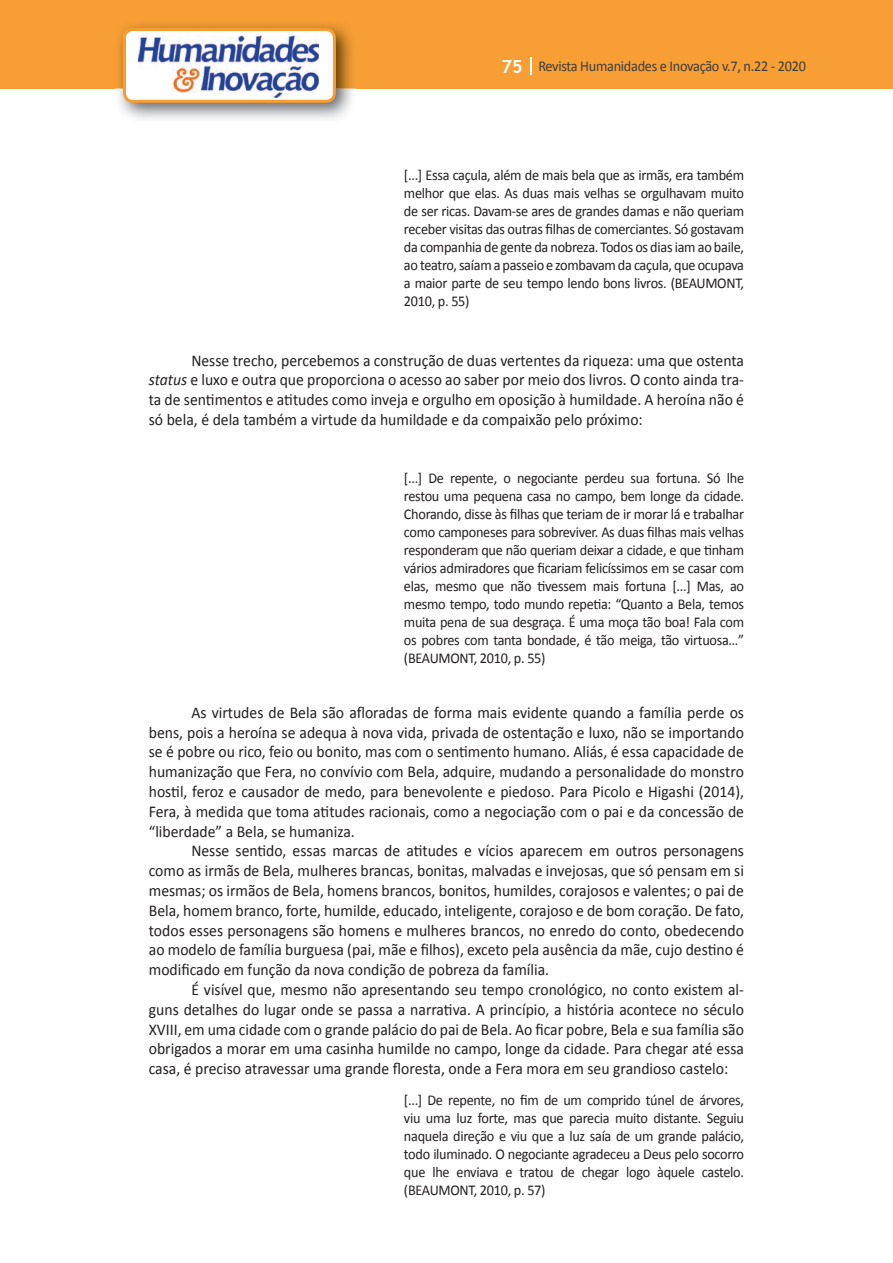
<style>
.page{position:relative;width:893px;height:1263px;background:#fff}
.page>*{position:absolute;margin:0;border:0;box-sizing:border-box;transform-origin:0 0}
.t1{font:16.5px/19.8px "Calibri";color:#231f20;text-align:justify;scale:.95 1}
.t2{font:15px/18px "Calibri";letter-spacing:-.02em;color:#231f20;text-align:justify;scale:.95 1}
.t3{font:15px "Calibri";letter-spacing:-.02em;color:#3e3e3f;scale:.95 1}
.s1{font-family:"Trebuchet MS";font-weight:700;font-size:18px;color:#fff}
.s2{font-style:italic}
</style>
<div class="page">
<div style="left:0;top:0;width:893px;height:88px;background:#f79e34"></div>
<svg style="left:530px;top:57px;width:2px;height:18px"></svg>
<img style="left:115px;top:24px;width:241px;height:95px">
<svg style="left:123px;top:28px;width:213px;height:75px"></svg>
<p class="t3" style="left:501px;top:57px;width:322px"><span class="s1">75</span> Revista Humanidades e Inovação v.7, n.22 - 2020</p>
<p class="t2" style="left:404px;top:166px;width:360px">[...] Essa caçula, além de mais bela que as irmãs, era também melhor que elas. As duas mais velhas se orgulhavam muito de ser ricas. Davam-se ares de grandes damas e não queriam receber visitas das outras filhas de comerciantes. Só gostavam da companhia de gente da nobreza. Todos os dias iam ao baile, ao teatro, saíam a passeio e zombavam da caçula, que ocupava a maior parte de seu tempo lendo bons livros. (BEAUMONT, 2010, p. 55)</p>
<p class="t1" style="left:149px;top:350px;width:628px;text-indent:43px">Nesse trecho, percebemos a construção de duas vertentes da riqueza: uma que ostenta <span class="s2">status</span> e luxo e outra que proporciona o acesso ao saber por meio dos livros. O conto ainda tra&shy;ta de sentimentos e atitudes como inveja e orgulho em oposição à humildade. A heroína não é só bela, é dela também a virtude da humildade e da compaixão pelo próximo:</p>
<p class="t2" style="left:404px;top:469px;width:360px">[...] De repente, o negociante perdeu sua fortuna. Só lhe restou uma pequena casa no campo, bem longe da cidade.<br>Chorando, disse às filhas que teriam de ir morar lá e trabalhar como camponeses para sobreviver. As duas filhas mais velhas responderam que não queriam deixar a cidade, e que tinham vários admiradores que ficariam felicíssimos em se casar com elas, mesmo que não tivessem mais fortuna [...] Mas, ao mesmo tempo, todo mundo repetia: “Quanto a Bela, temos muita pena de sua desgraça. É uma moça tão boa! Fala com os pobres com tanta bondade, é tão meiga, tão virtuosa…” (BEAUMONT, 2010, p. 55)</p>
<p class="t1" style="left:149px;top:702px;width:628px;text-indent:43px">As virtudes de Bela são afloradas de forma mais evidente quando a família perde os bens, pois a heroína se adequa à nova vida, privada de ostentação e luxo, não se importando se é pobre ou rico, feio ou bonito, mas com o sentimento humano. Aliás, é essa capacidade de humanização que Fera, no convívio com Bela, adquire, mudando a personalidade do monstro hostil, feroz e causador de medo, para benevolente e piedoso. Para Picolo e Higashi (2014), Fera, à medida que toma atitudes racionais, como a negociação com o pai e da concessão de “liberdade” a Bela, se humaniza.</p>
<p class="t1" style="left:149px;top:841px;width:628px;text-indent:43px">Nesse sentido, essas marcas de atitudes e vícios aparecem em outros personagens como as irmãs de Bela, mulheres brancas, bonitas, malvadas e invejosas, que só pensam em si mesmas; os irmãos de Bela, homens brancos, bonitos, humildes, corajosos e valentes; o pai de Bela, homem branco, forte, humilde, educado, inteligente, corajoso e de bom coração. De fato, todos esses personagens são homens e mulheres brancos, no enredo do conto, obedecendo ao modelo de família burguesa (pai, mãe e filhos), exceto pela ausência da mãe, cujo destino é modificado em função da nova condição de pobreza da família.</p>
<p class="t1" style="left:149px;top:980px;width:628px;text-indent:43px">É visível que, mesmo não apresentando seu tempo cronológico, no conto existem al&shy;guns detalhes do lugar onde se passa a narrativa. A princípio, a história acontece no século XVIII, em uma cidade com o grande palácio do pai de Bela. Ao ficar pobre, Bela e sua família são obrigados a morar em uma casinha humilde no campo, longe da cidade. Para chegar até essa casa, é preciso atravessar uma grande floresta, onde a Fera mora em seu grandioso castelo:</p>
<p class="t2" style="left:404px;top:1091px;width:359px">[...] De repente, no fim de um comprido túnel de árvores, viu uma luz forte, mas que parecia muito distante. Seguiu naquela direção e viu que a luz saía de um grande palácio, todo iluminado. O negociante agradeceu a Deus pelo socorro que lhe enviava e tratou de chegar logo àquele castelo. (BEAUMONT, 2010, p. 57)</p>
</div>
